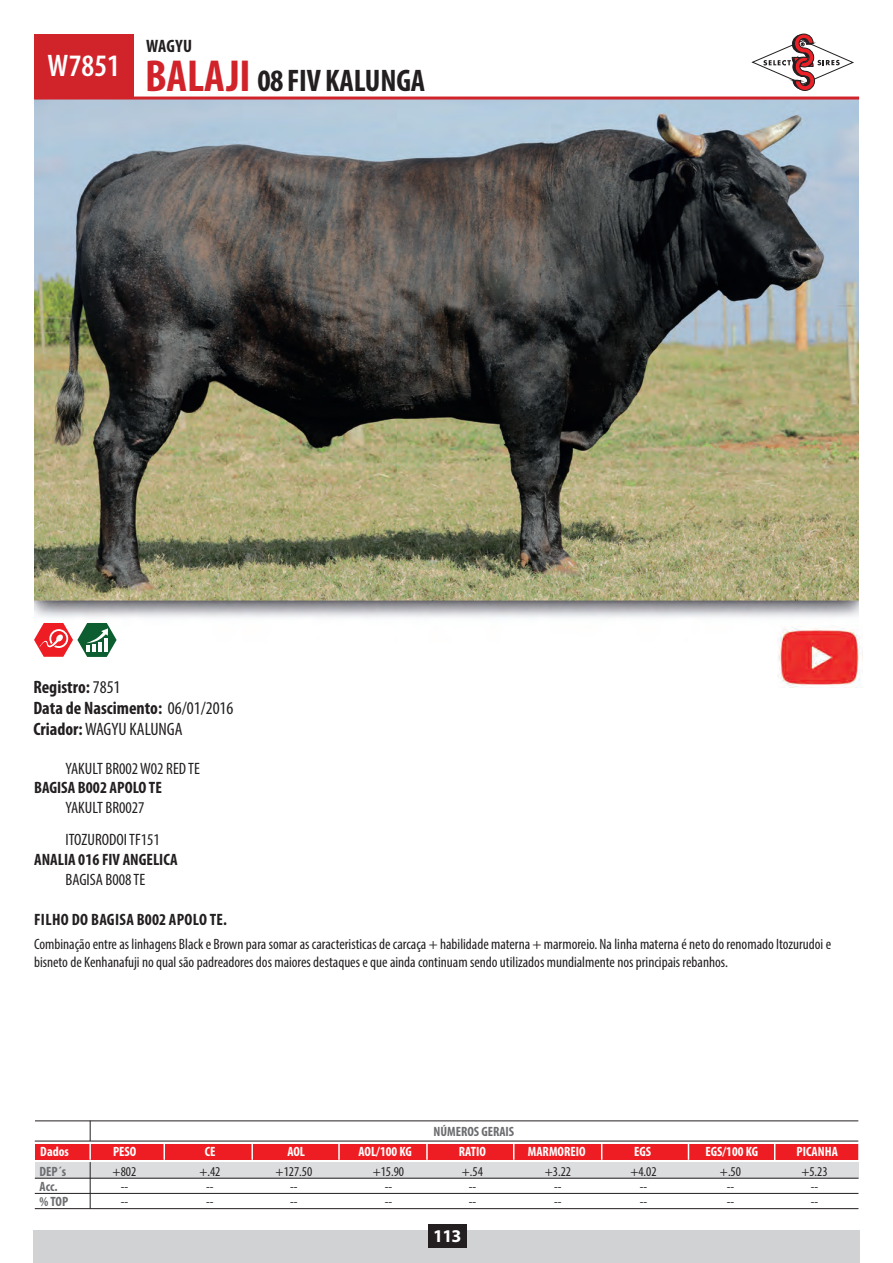
<style>
.page{position:relative;width:893px;height:1263px;background:#fff}
.page>*{position:absolute;margin:0;border:0;box-sizing:border-box;transform-origin:0 0}
.t1{font:700 condensed 31.35px "Myriad Pro";letter-spacing:-.005em;color:#231f20}
.t2{font:600 condensed 31.35px "Myriad Pro";color:#fff}
.t3{font:700 condensed 18px/21px "Myriad Pro";color:#231f20}
.t4{font:700 18px "Myriad Pro";color:#fff}
.t5{font:condensed 16.5px/31.8px "Myriad Pro";color:#231f20}
.t6{font:700 condensed 16.5px "Myriad Pro";color:#231f20}
.t7{font:700 condensed 16.5px "Myriad Pro";letter-spacing:.02em;color:#231f20}
.t8{font:condensed 15px/18px "Myriad Pro";color:#231f20}
.t9{font:condensed 13.5px "Myriad Pro";color:#231f20}
.t10{font:700 condensed 13.5px "Myriad Pro";color:#fff}
.t11{font:700 condensed 13.5px/15px "Myriad Pro";color:#6c6d70}
.s1{font-size:45px;color:#d1232a}
.s2{font-weight:400}
</style>
<div class="page">
<div style="left:34px;top:1230px;width:826px;height:33px;background:#d1d2d4"></div>
<div style="left:428px;top:1224px;width:38px;height:24px;background:#231f20"></div>
<div style="left:35px;top:1144px;width:823px;height:15px;background:#ee1d23"></div>
<div style="left:35px;top:1162px;width:823px;height:16px;background:#dcdddf"></div>
<hr style="left:90px;top:1162px;width:1px;height:46px;background:#231f20">
<hr style="left:35px;top:1178px;width:823px;height:1px;background:#231f20">
<svg style="left:89px;top:1121px;width:2px;height:39px"></svg>
<svg style="left:164px;top:1144px;width:1px;height:16px"></svg>
<svg style="left:251px;top:1144px;width:2px;height:16px"></svg>
<svg style="left:338px;top:1144px;width:2px;height:16px"></svg>
<svg style="left:426px;top:1144px;width:2px;height:16px"></svg>
<svg style="left:513px;top:1144px;width:1px;height:16px"></svg>
<svg style="left:601px;top:1144px;width:1px;height:16px"></svg>
<svg style="left:688px;top:1144px;width:1px;height:16px"></svg>
<hr style="left:35px;top:1120px;width:823px;height:1px;background:#231f20">
<hr style="left:35px;top:1141px;width:823px;height:1px;background:#231f20">
<svg style="left:774px;top:1144px;width:1px;height:15px"></svg>
<svg style="left:858px;top:1144px;width:1px;height:16px"></svg>
<hr style="left:35px;top:1193px;width:823px;height:1px;background:#231f20">
<hr style="left:35px;top:1208px;width:823px;height:1px;background:#231f20">
<img style="left:35px;top:100px;width:824px;height:518px">
<svg style="left:34px;top:623px;width:83px;height:34px"></svg>
<div style="left:34px;top:34px;width:100px;height:64px;background:#d1232a"></div>
<svg style="left:751px;top:34px;width:103px;height:57px"></svg>
<hr style="left:34px;top:97px;width:825px;height:3px;background:#d1232a">
<img style="left:777px;top:626px;width:83px;height:61px">
<h1 class="t2" style="left:48px;top:47px;width:74px">W7851</h1>
<p class="t3" style="left:146px;top:35px;width:48px">WAGYU</p>
<h1 class="t1" style="left:145px;top:61px;width:282px"><span class="s1">BALAJI</span> 08 FIV KALUNGA</h1>
<p class="t3" style="left:33px;top:677px;width:202px">Registro: <span class="s2">7851<br></span>Data de Nascimento: <span class="s2">06/01/2016<br></span>Criador: <span class="s2">WAGYU KALUNGA</span></p>
<p class="t5" style="left:66px;top:752px;width:136px">YAKULT BR002 W02 RED TE</p>
<p class="t6" style="left:34px;top:777px;width:129px">BAGISA B002 APOLO TE</p>
<p class="t5" style="left:66px;top:792px;width:96px">YAKULT BR0027<br>ITOZURODOI TF151</p>
<p class="t6" style="left:34px;top:849px;width:145px">ANALIA 016 FIV ANGELICA</p>
<p class="t5" style="left:66px;top:863px;width:81px">BAGISA B008 TE</p>
<p class="t7" style="left:34px;top:909px;width:194px">FILHO DO BAGISA B002 APOLO TE.</p>
<p class="t8" style="left:34px;top:934px;width:799px">Combinação entre as linhagens Black e Brown para somar as caracteristicas de carcaça + habilidade materna + marmoreio. Na linha materna é neto do renomado Itozurudoi e bisneto de Kenhanafuji no qual são padreadores dos maiores destaques e que ainda continuam sendo utilizados mundialmente nos principais rebanhos.</p>
<p class="t11" style="left:433px;top:1123px;width:82px">NÚMEROS GERAIS</p>
<p class="t10" style="left:40px;top:1143px;width:30px">Dados</p>
<p class="t10" style="left:113px;top:1143px;width:25px">PESO</p>
<p class="t10" style="left:205px;top:1143px;width:12px">CE</p>
<p class="t10" style="left:287px;top:1143px;width:19px">AOL</p>
<p class="t10" style="left:359px;top:1143px;width:55px">AOL/100 KG</p>
<p class="t10" style="left:459px;top:1143px;width:29px">RATIO</p>
<p class="t10" style="left:528px;top:1143px;width:59px">MARMOREIO</p>
<p class="t10" style="left:634px;top:1143px;width:19px">EGS</p>
<p class="t10" style="left:705px;top:1143px;width:54px">EGS/100 KG</p>
<p class="t10" style="left:797px;top:1143px;width:43px">PICANHA</p>
<p class="t11" style="left:40px;top:1163px;width:30px">DEP´s<br>Acc. % TOP</p>
<p class="t9" style="left:113px;top:1163px;width:25px">+802</p>
<p class="t9" style="left:199px;top:1163px;width:23px">+.42</p>
<p class="t9" style="left:276px;top:1163px;width:38px">+127.50</p>
<p class="t9" style="left:373px;top:1163px;width:33px">+15.90</p>
<p class="t9" style="left:462px;top:1163px;width:23px">+.54</p>
<p class="t9" style="left:545px;top:1163px;width:28px">+3.22</p>
<p class="t9" style="left:630px;top:1163px;width:28px">+4.02</p>
<p class="t9" style="left:720px;top:1163px;width:23px">+.50</p>
<p class="t9" style="left:801px;top:1163px;width:28px">+5.23</p>
<p class="t9" style="left:121px;top:1178px;width:9px">--</p>
<p class="t9" style="left:206px;top:1178px;width:9px">--</p>
<p class="t9" style="left:290px;top:1178px;width:9px">--</p>
<p class="t9" style="left:385px;top:1178px;width:9px">--</p>
<p class="t9" style="left:469px;top:1178px;width:9px">--</p>
<p class="t9" style="left:554px;top:1178px;width:9px">--</p>
<p class="t9" style="left:640px;top:1178px;width:9px">--</p>
<p class="t9" style="left:727px;top:1178px;width:9px">--</p>
<p class="t9" style="left:811px;top:1178px;width:9px">--</p>
<p class="t9" style="left:121px;top:1193px;width:9px">--</p>
<p class="t9" style="left:206px;top:1193px;width:9px">--</p>
<p class="t9" style="left:290px;top:1193px;width:9px">--</p>
<p class="t9" style="left:385px;top:1193px;width:9px">--</p>
<p class="t9" style="left:469px;top:1193px;width:9px">--</p>
<p class="t9" style="left:554px;top:1193px;width:9px">--</p>
<p class="t9" style="left:640px;top:1193px;width:9px">--</p>
<p class="t9" style="left:727px;top:1193px;width:9px">--</p>
<p class="t9" style="left:811px;top:1193px;width:9px">--</p>
<p class="t4" style="left:433px;top:1225px;width:30px">113</p>
</div>
